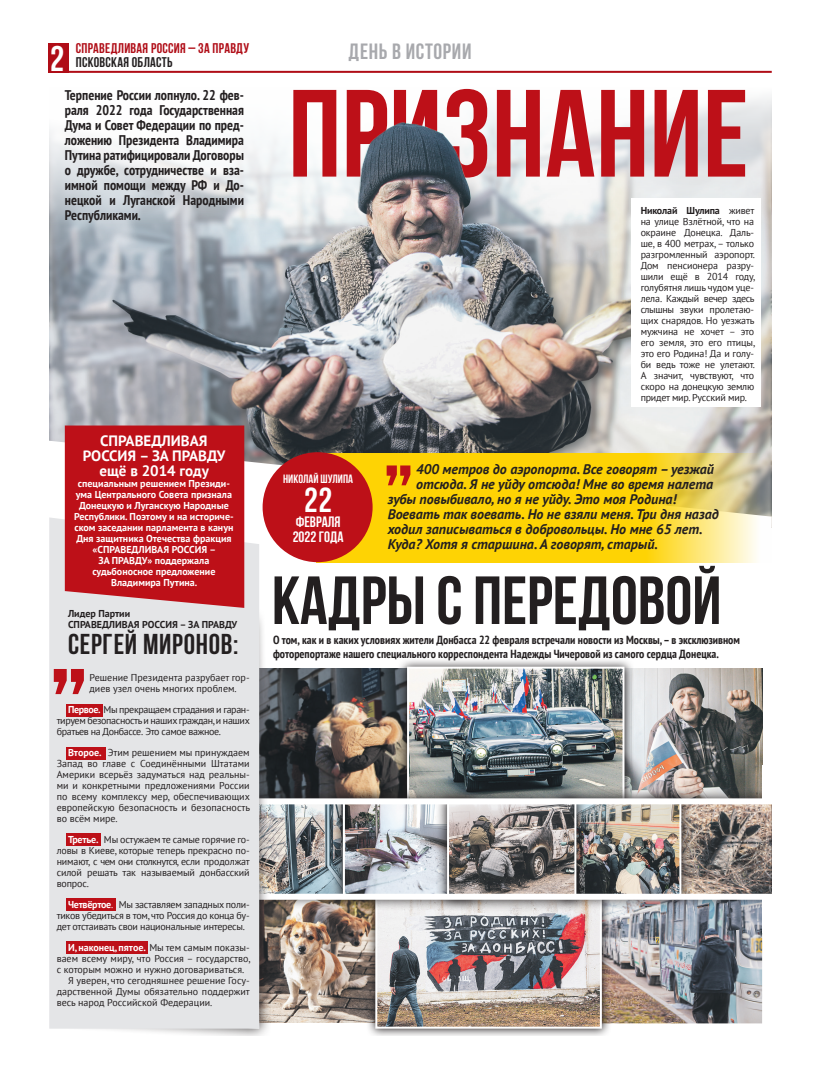
<style>
.page{position:relative;width:820px;height:1078px;background:#fff}
.page>*{position:absolute;margin:0;border:0;box-sizing:border-box;transform-origin:0 0}
.t1{font:700 123.7px "Bebas Neue";letter-spacing:.005em;color:#bd1018}
.t2{font:700 67.9px "Bebas Neue";color:#231f20}
.t3{font:700 35.5px "Bebas Neue";color:#fff}
.t4{font:700 34.6px "Bebas Neue";color:#fff}
.t5{font:700 28.6px "Bebas Neue";letter-spacing:.025em;color:#231f20}
.Текст_на_подложке{font:700 22px "Bebas Neue";letter-spacing:.03em;color:#a8a9ad}
.t6{font:700 15px/15px "PT Sans";color:#fff;text-align:center}
.t7{font:700 15px/15px "Bebas Neue";color:#fff}
.t8{font:italic 700 14px "PT Sans";color:#231f20}
.t9{font:700 condensed 14px/15px "PT Sans";color:#231f20;text-align:justify}
.t10{font:700 14px "Bebas Neue";letter-spacing:.02em;color:#b00d17}
.t11{font:700 14px "Bebas Neue";letter-spacing:.02em;color:#231f20}
.t12{font:700 12px "Bebas Neue";color:#fff}
.t13{font:700 condensed 11.7px/13.6px "PT Sans";color:#231f20}
.t14{font:10px/11px "PT Sans";letter-spacing:-.01em;color:#231f20;text-align:justify}
.t15{font:700 10px/11px "PT Sans";color:#fff;text-align:center}
.t16{font:700 10px/11px "PT Sans";color:#231f20}
.s1{font-weight:700;color:#fff}
.s2{color:#fff}
.s3{font-weight:700}
</style>
<div class="page">
<hr style="left:69px;top:71px;width:702px;height:2px;background:#b00d17">
<div style="left:48px;top:43px;width:21px;height:30px;background:#b00d17"></div>
<img style="left:611px;top:909px;width:150px;height:114px">
<img style="left:271px;top:909px;width:95px;height:113px">
<img style="left:271px;top:668px;width:126px;height:119px">
<img style="left:633px;top:668px;width:128px;height:119px">
<svg style="left:397px;top:665px;width:236px;height:121px;background:#868585"></svg>
<img style="left:410px;top:669px;width:211px;height:118px">
<div style="left:407px;top:666px;width:217px;height:136px;border:2px solid #fff"></div>
<svg style="left:693px;top:787px;width:68px;height:122px"></svg>
<img style="left:693px;top:804px;width:78px;height:89px">
<svg style="left:271px;top:787px;width:59px;height:122px"></svg>
<img style="left:271px;top:804px;width:59px;height:89px">
<svg style="left:366px;top:909px;width:245px;height:126px;background:#a69e9a"></svg>
<img style="left:378px;top:909px;width:220px;height:116px">
<div style="left:375px;top:892px;width:226px;height:136px;border:2px solid #fff"></div>
<svg style="left:550px;top:786px;width:143px;height:123px;background:#9d9895"></svg>
<img style="left:589px;top:804px;width:89px;height:89px">
<div style="left:562px;top:798px;width:119px;height:99px;border:2px solid #fff"></div>
<img style="left:330px;top:786px;width:155px;height:124px">
<img style="left:346px;top:804px;width:88px;height:89px">
<div style="left:343px;top:799px;width:129px;height:98px;border:2px solid #fff"></div>
<img style="left:434px;top:787px;width:155px;height:124px">
<img style="left:450px;top:804px;width:123px;height:89px">
<div style="left:447px;top:800px;width:129px;height:98px;border:2px solid #fff"></div>
<div style="left:209px;top:798px;width:562px;height:6px;background:#fff"></div>
<div style="left:155px;top:893px;width:616px;height:6px;background:#fff"></div>
<img style="left:49px;top:237px;width:722px;height:203px">
<svg style="left:49px;top:440px;width:722px;height:225px"></svg>
<svg style="left:59px;top:607px;width:212px;height:428px"></svg>
<svg style="left:49px;top:237px;width:233px;height:32px;background:#a9b2bc"></svg>
<div style="left:49px;top:517px;width:210px;height:511px;background:#e4e5e7"></div>
<svg style="left:54px;top:668px;width:30px;height:26px"></svg>
<svg style="left:49px;top:97px;width:722px;height:140px"></svg>
<div style="left:65px;top:425px;width:179px;height:182px;background:#bd1018"></div>
<svg style="left:324px;top:453px;width:447px;height:109px;background:#f7d327"></svg>
<div style="left:66px;top:704px;width:36px;height:12px;background:#bd1018"></div>
<div style="left:66px;top:747px;width:40px;height:12px;background:#bd1018"></div>
<div style="left:66px;top:833px;width:35px;height:12px;background:#bd1018"></div>
<div style="left:66px;top:898px;width:50px;height:12px;background:#bd1018"></div>
<div style="left:66px;top:941px;width:82px;height:12px;background:#bd1018"></div>
<img style="left:282px;top:97px;width:259px;height:176px">
<div style="left:262px;top:452px;width:110px;height:110px;background:#bd1018;border-radius:50%"></div>
<div style="left:631px;top:199px;width:129px;height:208px;background:#fff"></div>
<svg style="left:386px;top:465px;width:24px;height:20px"></svg>
<h3 class="t3" style="left:50px;top:39px;width:16px">2</h3>
<h3 class="t10" style="left:76px;top:41px;width:175px">СПРАВЕДЛИВАЯ РОССИЯ – ЗА ПРАВДУ</h3>
<h3 class="t11" style="left:76px;top:55px;width:98px">ПСКОВСКАЯ ОБЛАСТЬ</h3>
<p class="t9" style="left:65px;top:87px;width:181px">Терпение России лопнуло. 22 фев&shy;раля 2022 года Государственная Дума и Совет Федерации по пред&shy;ложению Президента Владимира Путина ратифицировали Договоры о дружбе, сотрудничестве и вза&shy;имной помощи между РФ и До&shy;нецкой и Луганской Народными Республиками.</p>
<p class="t6" style="left:83px;top:432px;width:144px">СПРАВЕДЛИВАЯ<br>РОССИЯ – ЗА ПРАВДУ ещё в 2014 году</p>
<p class="t15" style="left:74px;top:477px;width:161px">специальным решением Президи&shy;ума Центрального Совета признала<br>Донецкую и Луганскую Народные<br>Республики. Поэтому и на историче&shy;ском заседании парламента в канун<br>Дня защитника Отечества фракция «СПРАВЕДЛИВАЯ РОССИЯ –<br>ЗА ПРАВДУ» поддержала судьбоносное предложение<br>Владимира Путина.</p>
<p class="t16" style="left:68px;top:607px;width:171px">Лидер Партии<br>СПРАВЕДЛИВАЯ РОССИЯ – ЗА ПРАВДУ</p>
<p class="t5" style="left:68px;top:628px;width:172px">Сергей Миронов:</p>
<p class="t14" style="left:89px;top:671px;width:161px">Решение Президента разрубает гор&shy;диев узел очень многих проблем.</p>
<p class="t14" style="left:57px;top:703px;width:195px;text-indent:11px"><span class="s1">Первое.</span> Мы прекращаем страдания и гаран&shy;тируем безопасность и наших граждан, и наших братьев на Донбассе. Это самое важное.</p>
<p class="t14" style="left:57px;top:746px;width:195px;text-indent:11px"><span class="s1">Второе.</span> Этим решением мы принуждаем Запад во главе с Соединёнными Штатами Америки всерьёз задуматься над реальны&shy;ми и конкретными предложениями России по всему комплексу мер, обеспечивающих европейскую безопасность и безопасность во всём мире.</p>
<p class="t14" style="left:57px;top:833px;width:195px;text-indent:11px"><span class="s1">Третье.</span> Мы остужаем те самые горячие го&shy;ловы в Киеве, которые теперь прекрасно по&shy;нимают, с чем они столкнутся, если продолжат силой решать так называемый донбасский вопрос.</p>
<p class="t14" style="left:57px;top:898px;width:194px;text-indent:11px"><span class="s1">Четвёртое</span><span class="s2">.</span> Мы заставляем западных поли&shy;тиков убедиться в том, что Россия до конца бу&shy;дет отстаивать свои национальные интересы.</p>
<p class="t14" style="left:68px;top:941px;width:183px"><span class="s1">И, наконец, пятое.</span> Мы тем самым показы-</p>
<p class="t14" style="left:57px;top:952px;width:195px">ваем всему миру, что Россия – государство,</p>
<p class="t14" style="left:57px;top:963px;width:189px">с которым можно и нужно договариваться.</p>
<p class="t14" style="left:68px;top:974px;width:183px">Я уверен, что сегодняшнее решение Госу-</p>
<p class="t14" style="left:57px;top:985px;width:195px">дарственной Думы обязательно поддержит</p>
<p class="t14" style="left:57px;top:996px;width:157px">весь народ Российской Федерации.</p>
<p class="Текст_на_подложке" style="left:348px;top:39px;width:124px">ДЕНЬ В ИСТОРИИ</p>
<p class="t1" style="left:288px;top:66px;width:461px">ПРИЗНАНИЕ</p>
<p class="t12" style="left:283px;top:472px;width:71px">Николай Шулипа</p>
<p class="t4" style="left:304px;top:481px;width:30px">22</p>
<p class="t7" style="left:292px;top:514px;width:52px">февраля<br>2022 года</p>
<p class="t14" style="left:640px;top:204px;width:116px"><span class="s3">Николай Шулипа</span> живет на улице Взлётной, что на окраине Донецка. Даль&shy;ше, в 400 метрах, – только разгромленный аэропорт.<br>Дом пенсионера разру&shy;шили ещё в 2014 году, голубятня лишь чудом уце&shy;лела. Каждый вечер здесь слышны звуки пролетаю&shy;щих снарядов. Но уезжать мужчина не хочет – это его земля, это его птицы, это его Родина! Да и голу&shy;би ведь тоже не улетают.<br>А значит, чувствуют, что скоро на донецкую землю придет мир. Русский мир.</p>
<p class="t8" style="left:416px;top:459px;width:299px">400 метров до аэропорта. Все говорят – уезжай</p>
<p class="t8" style="left:416px;top:474px;width:298px">отсюда. Я не уйду отсюда! Мне во время налета</p>
<p class="t8" style="left:387px;top:489px;width:290px">зубы повыбивало, но я не уйду. Это моя Родина!</p>
<p class="t8" style="left:387px;top:504px;width:332px">Воевать так воевать. Но не взяли меня. Три дня назад</p>
<p class="t8" style="left:387px;top:519px;width:316px">ходил записываться в добровольцы. Но мне 65 лет.</p>
<p class="t8" style="left:387px;top:534px;width:272px">Куда? Хотя я старшина. А говорят, старый.</p>
<p class="t2" style="left:272px;top:563px;width:451px">КАДРЫ С ПЕРЕДОВОЙ</p>
<p class="t13" style="left:273px;top:632px;width:468px">О том, как и в каких условиях жители Донбасса 22 февраля встречали новости из Москвы, – в эксклюзивном фоторепортаже нашего специального корреспондента Надежды Чичеровой из самого сердца Донецка.</p>
</div>
